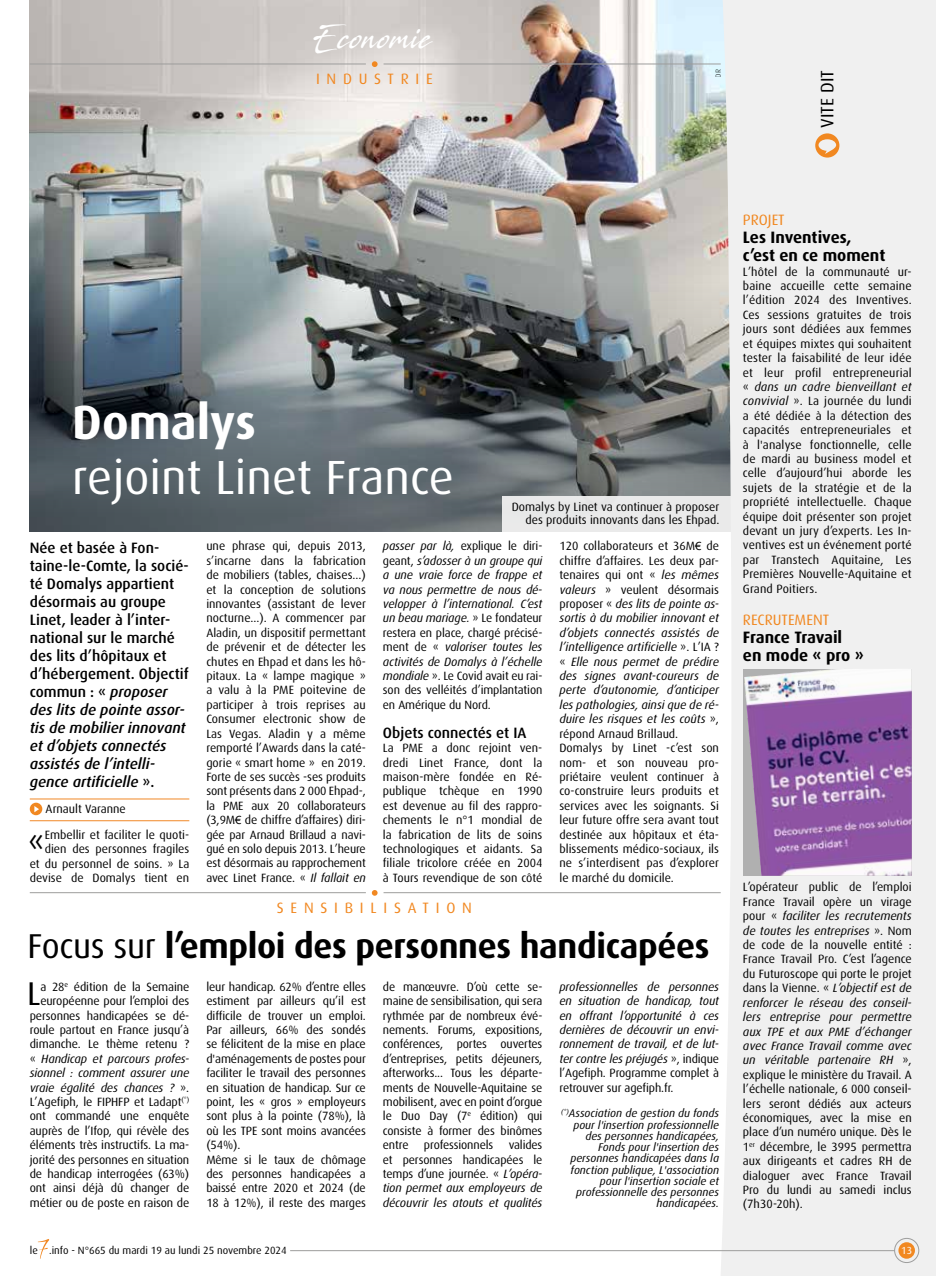
<style>
.page{position:relative;width:936px;height:1276px;background:#fff}
.page>*{position:absolute;margin:0;border:0;box-sizing:border-box;transform-origin:0 0}
.t1{font:48px "Dax";color:#fff}
.t2{font:700 48px "Dax";color:#fff}
.t3{font:700 34.5px "Dax";letter-spacing:-.01em;color:#000}
.t4{font:33px "Dax";color:#000}
.t5{font:30px "Stingray";letter-spacing:.04em;color:#fff;scale:.74 1}
.t6{font:18px "Dax";color:#000}
.t7{font:700 16.5px/18px "Dax";color:#000}
.t8{font:500 15px/18px "Dax";color:#000}
.t9{font:15px "Dax";letter-spacing:.45em;color:#f18821}
.t10{font:15px "Dax";color:#f18821}
.t11{font:12px/14.4px "Dax";letter-spacing:-.01em;color:#000;text-align:justify}
.t12{font:italic 12px/14.4px "Dax";letter-spacing:-.01em;color:#000;text-align:justify}
.t13{font:italic 11.25px/11.2px "Dax";color:#000;text-align:right}
.t14{font:10.5px "Dax";color:#000}
.t15{font:10.2px "Dax";color:#fff}
.t16{font:7.5px "Dax";color:#000}
.s1{font-style:italic}
.s2{font-family:"Arial";font-size:11.25px}
.s3{font-style:normal}
.s4{font-weight:400}
</style>
<div class="page">
<img style="left:30px;top:0;width:689px;height:236px">
<svg style="left:30px;top:236px;width:689px;height:295px;background:#6c7477"></svg>
<div style="left:503px;top:496px;width:242px;height:35px;background:#f0f0f0"></div>
<div style="left:719px;top:0;width:216px;height:1276px;background:#f0f0f0"></div>
<svg style="left:815px;top:133px;width:24px;height:25px"></svg>
<hr style="left:30px;top:798px;width:159px;height:1px;background:#f18825">
<svg style="left:30px;top:802px;width:12px;height:13px"></svg>
<hr style="left:30px;top:820px;width:159px;height:1px;background:#f18825">
<hr style="left:30px;top:64px;width:336px;height:1px;background:#9d9d9c">
<hr style="left:383px;top:64px;width:337px;height:1px;background:#9d9d9c">
<svg style="left:372px;top:61px;width:5px;height:6px"></svg>
<hr style="left:30px;top:892px;width:336px;height:1px;background:#9d9d9c">
<hr style="left:383px;top:892px;width:337px;height:1px;background:#9d9d9c">
<svg style="left:372px;top:890px;width:5px;height:5px"></svg>
<div style="left:898px;top:1242px;width:16px;height:16px;background:#f18821;border-radius:50%"></div>
<div style="left:894px;top:1238px;width:24px;height:24px;border:1px solid #9d9d9c;border-radius:50%"></div>
<hr style="left:290px;top:1250px;width:604px;height:1px;background:#9d9d9c">
<svg style="left:38px;top:1239px;width:11px;height:19px"></svg>
<img style="left:744px;top:669px;width:167px;height:206px">
<h3 class="t5" style="left:314px;top:18px;width:160px">Economie</h3>
<p class="t9" style="left:316px;top:71px;width:118px">INDUSTRIE</p>
<p class="t16" style="left:714px;top:77px;width:10px;rotate:-90deg">DR</p>
<h3 class="t6" style="left:817px;top:128px;width:59px;rotate:-90deg">VITE DIT</h3>
<h1 class="t2" style="left:72px;top:395px;width:185px">Domalys</h1>
<h1 class="t1" style="left:72px;top:451px;width:383px">rejoint Linet France</h1>
<p class="t11" style="left:511px;top:500px;width:209px;line-height:13.5px;text-align:right">Domalys by Linet va continuer à proposer des produits innovants dans les Ehpad.</p>
<p class="t8" style="left:30px;top:539px;width:160px">Née et basée à Fon&shy;taine-le-Comte, la socié&shy;té Domalys appartient désormais au groupe<br>Linet, leader à l’inter&shy;national sur le marché des lits d’hôpitaux et d’hébergement. Objectif commun : « <span class="s1">proposer des lits de pointe assor&shy;tis de mobilier innovant et d’objets connectés assistés de l’intelli&shy;gence artificielle</span> ».</p>
<p class="t11" style="left:46px;top:802px;width:82px">Arnault Varanne</p>
<h3 class="t4" style="left:28px;top:824px;width:18px">«</h3>
<p class="t11" style="left:30px;top:828px;width:161px;text-align:right">Embellir et faciliter le quoti&shy;dien des personnes fragiles<br>et du personnel de soins. » La devise de Domalys tient en</p>
<p class="t11" style="left:206px;top:539px;width:161px">une phrase qui, depuis 2013, s’incarne dans la fabrication de mobiliers (tables, chaises...) et la conception de solutions innovantes (assistant de lever nocturne...). A commencer par Aladin, un dispositif permettant de prévenir et de détecter les chutes en Ehpad et dans les hô&shy;pitaux. La « lampe magique » a valu à la PME poitevine de participer à trois reprises au Consumer electronic show de Las Vegas. Aladin y a même remporté l’Awards dans la caté&shy;gorie « smart home » en 2019.<br>Forte de ses succès -ses produits sont présents dans 2 000 Ehpad-, la PME aux 20 collaborateurs (3,9M<span class="s2">€</span> de chiffre d’affaires) diri&shy;gée par Arnaud Brillaud a navi&shy;gué en solo depuis 2013. L’heure est désormais au rapprochement avec Linet France. « <span class="s1">Il fallait en</span></p>
<p class="t12" style="left:383px;top:539px;width:161px">passer par là, <span class="s3">explique le diri&shy;geant,</span> s’adosser à un groupe qui a une vraie force de frappe et va nous permettre de nous dé&shy;velopper à l’international. C’est un beau mariage. <span class="s3">» Le fondateur restera en place, chargé précisé&shy;ment de «</span> valoriser toutes les activités de Domalys à l’échelle mondiale <span class="s3">». Le Covid avait eu rai&shy;son des velléités d’implantation en Amérique du Nord.</span></p>
<p class="t8" style="left:383px;top:723px;width:145px">Objets connectés et IA</p>
<p class="t11" style="left:383px;top:741px;width:161px">La PME a donc rejoint ven&shy;dredi Linet France, dont la maison-mère fondée en Ré&shy;publique tchèque en 1990 est devenue au fil des rappro&shy;chements le n°1 mondial de la fabrication de lits de soins technologiques et aidants. Sa filiale tricolore créée en 2004 à Tours revendique de son côté</p>
<p class="t9" style="left:277px;top:899px;width:196px">SENSIBILISATION</p>
<p class="t11" style="left:559px;top:539px;width:161px;text-align:left">120 collaborateurs et 36M<span class="s2">€</span> de chiffre d’affaires. Les deux par&shy;tenaires qui ont « <span class="s1">les mêmes valeurs</span> » veulent désormais proposer « <span class="s1">des lits de pointe as&shy;sortis à du mobilier innovant et d’objets connectés assistés de l’intelligence artificielle</span> ». L’IA ? « <span class="s1">Elle nous permet de prédire des signes avant-coureurs de perte d’autonomie, d’anticiper les pathologies, ainsi que de ré&shy;duire les risques et les coûts</span> », répond Arnaud Brillaud.<br>Domalys by Linet -c’est son nom- et son nouveau pro&shy;priétaire veulent continuer à co-construire leurs produits et services avec les soignants. Si leur future offre sera avant tout destinée aux hôpitaux et éta&shy;blissements médico-sociaux, ils ne s’interdisent pas d’explorer le marché du domicile.</p>
<h2 class="t3" style="left:28px;top:926px;width:683px"><span class="s4">Focus sur</span> l’emploi des personnes handicapées</h2>
<p class="t11" style="left:30px;top:979px;width:161px;text-align:right">a 28<sup>e</sup> édition de la Semaine européenne pour l’emploi des personnes handicapées se dé&shy;roule partout en France jusqu’à dimanche. Le thème retenu ? « <span class="s1">Handicap et parcours profes&shy;sionnel : comment assurer une vraie égalité des chances ?</span> ».<br>L’Agefiph, le FIPHFP et Ladapt<sup>(*) </sup>ont commandé une enquête auprès de l’Ifop, qui révèle des éléments très instructifs. La ma&shy;jorité des personnes en situation de handicap interrogées (63%) ont ainsi déjà dû changer de métier ou de poste en raison de</p>
<p class="t11" style="left:206px;top:979px;width:161px;text-align:left">leur handicap. 62% d’entre elles estiment par ailleurs qu’il est difficile de trouver un emploi.<br>Par ailleurs, 66% des sondés se félicitent de la mise en place d'aménagements de postes pour faciliter le travail des personnes en situation de handicap. Sur ce point, les « gros » employeurs sont plus à la pointe (78%), là où les TPE sont moins avancées (54%).<br>Même si le taux de chômage des personnes handicapées a baissé entre 2020 et 2024 (de<br>18 à 12%), il reste des marges</p>
<p class="t11" style="left:383px;top:979px;width:161px">de manœuvre. D’où cette se&shy;maine de sensibilisation, qui sera rythmée par de nombreux évé&shy;nements. Forums, expositions, conférences, portes ouvertes d’entreprises, petits déjeuners, afterworks... Tous les départe&shy;ments de Nouvelle-Aquitaine se mobilisent, avec en point d’orgue le Duo Day (7<sup>e</sup> édition) qui consiste à former des binômes entre</p>
<h3 class="t4" style="left:27px;top:975px;width:15px">L</h3>
<p class="t11" style="left:424px;top:1138px;width:71px">professionnels</p>
<p class="t12" style="left:383px;top:1138px;width:161px;text-indent:126px"><span class="s3">valides et personnes handicapées le temps d’une journée. «</span> L’opéra&shy;tion permet aux employeurs de découvrir les atouts et qualités</p>
<p class="t12" style="left:559px;top:979px;width:161px">professionnelles de personnes en situation de handicap, tout en offrant l’opportunité à ces dernières de découvrir un envi&shy;ronnement de travail, et de lut&shy;ter contre les préjugés <span class="s3">», indique l’Agefiph. Programme complet à retrouver sur agefiph.fr.</span></p>
<p class="t13" style="left:561px;top:1108px;width:159px"><sup>(*)</sup>Association de gestion du fonds pour l'insertion professionnelle des personnes handicapées,<br>Fonds pour l'insertion des personnes handicapées dans la fonction publique, L'association pour l'insertion sociale et professionnelle des personnes handicapées.</p>
<p class="t9" style="left:742px;top:212px;width:43px">PROJET</p>
<h3 class="t7" style="left:742px;top:229px;width:144px">Les Inventives, c’est en ce moment</h3>
<p class="t11" style="left:742px;top:264px;width:170px">L’hôtel de la communauté ur&shy;baine accueille cette semaine l’édition 2024 des Inventives.<br>Ces sessions gratuites de trois jours sont dédiées aux femmes et équipes mixtes qui souhaitent tester la faisabilité de leur idée et leur profil entrepreneurial « <span class="s1">dans un cadre bienveillant et convivial</span> ». La journée du lundi a été dédiée à la détection des capacités entrepreneuriales et à l'analyse fonctionnelle, celle de mardi au business model et celle d’aujourd’hui aborde les sujets de la stratégie et de la propriété intellectuelle. Chaque équipe doit présenter son projet devant un jury d’experts. Les In&shy;ventives est un événement porté par Transtech Aquitaine, Les Premières Nouvelle-Aquitaine et Grand Poitiers.</p>
<p class="t10" style="left:742px;top:611px;width:88px">RECRUTEMENT</p>
<h3 class="t7" style="left:742px;top:628px;width:122px">France Travail en mode « pro »</h3>
<p class="t11" style="left:742px;top:880px;width:170px">L’opérateur public de l’emploi France Travail opère un virage pour « <span class="s1">faciliter les recrutements de toutes les entreprises</span> ». Nom de code de la nouvelle entité :<br>France Travail Pro. C’est l’agence du Futuroscope qui porte le projet dans la Vienne. « <span class="s1">L’objectif est de renforcer le réseau des conseil&shy;lers entreprise pour permettre aux TPE et aux PME d’échanger avec France Travail comme avec un véritable partenaire RH</span> », explique le ministère du Travail. A l’échelle nationale, 6 000 conseil&shy;lers seront dédiés aux acteurs économiques, avec la mise en place d’un numéro unique. Dès le 1<sup>er</sup> décembre, le 3995 permettra aux dirigeants et cadres RH de dialoguer avec France Travail Pro du lundi au samedi inclus (7h30-20h).</p>
<p class="t14" style="left:30px;top:1244px;width:258px">le .info - N°665 du mardi 19 au lundi 25 novembre 2024</p>
<p class="t15" style="left:901px;top:1244px;width:12px">13</p>
</div>
